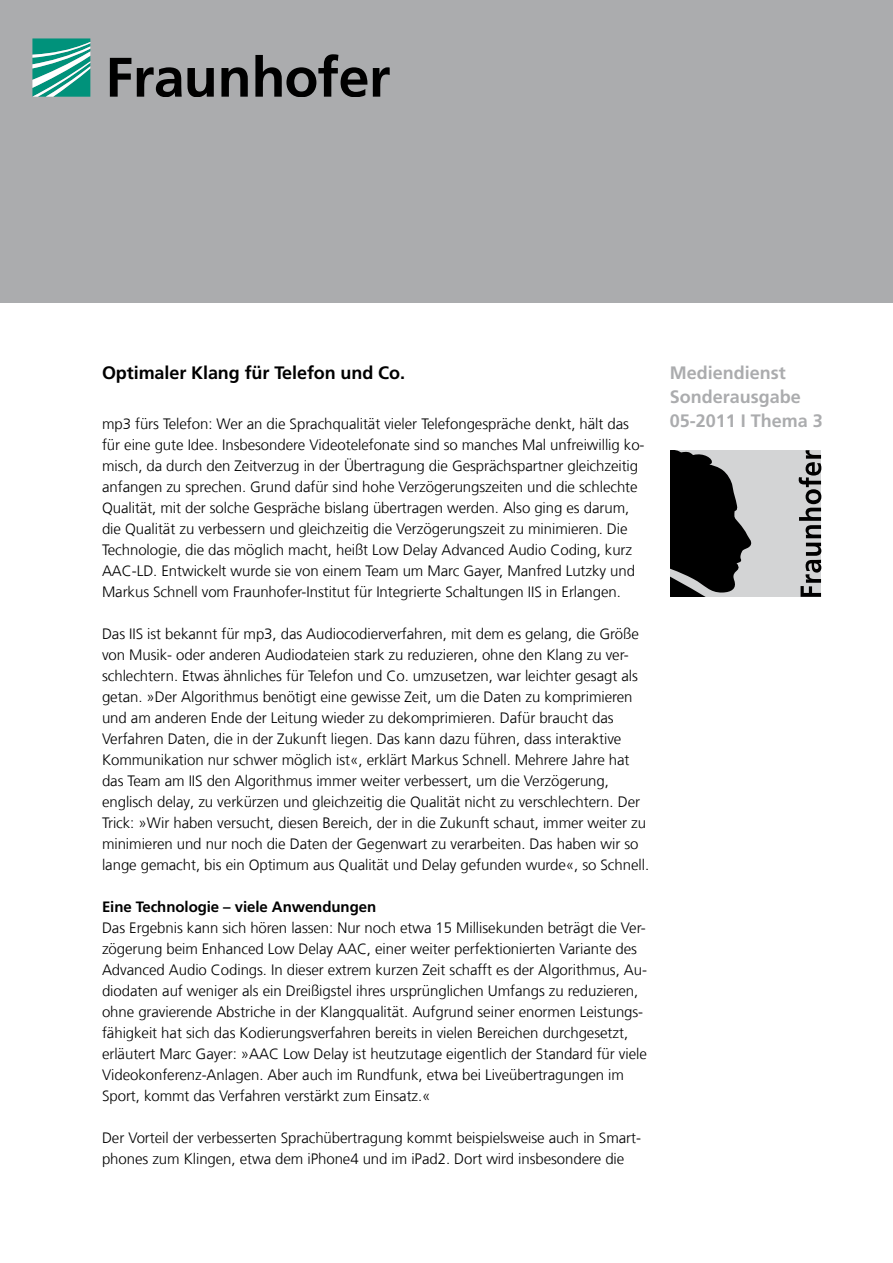
<style>
.page{position:relative;width:893px;height:1263px;background:#fff}
.page>*{position:absolute;margin:0;border:0;box-sizing:border-box;transform-origin:0 0}
.t1{font:700 18px/24px "Frutiger LT Com";color:#abacae}
.t2{font:700 18px "Frutiger LT Com";letter-spacing:-.005em;color:#000}
.t3{font:300 15px/21px "Frutiger LT Com";letter-spacing:-.005em;color:#000}
.t4{font:700 15px "Frutiger LT Com";letter-spacing:-.005em;color:#000}
</style>
<div class="page">
<div style="left:0;top:0;width:893px;height:302px;background:#abacae"></div>
<svg style="left:32px;top:38px;width:58px;height:58px;background:#4cb0a0"></svg>
<svg style="left:110px;top:54px;width:280px;height:42px"></svg>
<div style="left:670px;top:450px;width:127px;height:147px;background:#d3d4d5"></div>
<svg style="left:670px;top:450px;width:82px;height:147px"></svg>
<div style="left:793px;top:450px;width:28px;height:147px;background:#d3d4d5"></div>
<svg style="left:799px;top:450px;width:22px;height:147px"></svg>
<p class="t2" style="left:102px;top:362px;width:305px">Optimaler Klang für Telefon und Co.</p>
<p class="t3" style="left:102px;top:413px;width:544px">mp3 fürs Telefon: Wer an die Sprachqualität vieler Telefongespräche denkt, hält das für eine gute Idee. Insbesondere Videotelefonate sind so manches Mal unfreiwillig ko&shy;misch, da durch den Zeitverzug in der Übertragung die Gesprächspartner gleichzeitig anfangen zu sprechen. Grund dafür sind hohe Verzögerungszeiten und die schlechte Qualität, mit der solche Gespräche bislang übertragen werden. Also ging es darum, die Qualität zu verbessern und gleichzeitig die Verzögerungszeit zu minimieren. Die Technologie, die das möglich macht, heißt Low Delay Advanced Audio Coding, kurz AAC-LD. Entwickelt wurde sie von einem Team um Marc Gayer, Manfred Lutzky und Markus Schnell vom Fraunhofer-Institut für Integrierte Schaltungen IIS in Erlangen.</p>
<p class="t3" style="left:102px;top:623px;width:549px">Das IIS ist bekannt für mp3, das Audiocodierverfahren, mit dem es gelang, die Größe von Musik- oder anderen Audiodateien stark zu reduzieren, ohne den Klang zu ver&shy;schlechtern. Etwas ähnliches für Telefon und Co. umzusetzen, war leichter gesagt als getan. »Der Algorithmus benötigt eine gewisse Zeit, um die Daten zu komprimieren und am anderen Ende der Leitung wieder zu dekomprimieren. Dafür braucht das Verfahren Daten, die in der Zukunft liegen. Das kann dazu führen, dass interaktive Kommunikation nur schwer möglich ist«, erklärt Markus Schnell. Mehrere Jahre hat das Team am IIS den Algorithmus immer weiter verbessert, um die Verzögerung, englisch delay, zu verkürzen und gleichzeitig die Qualität nicht zu verschlechtern. Der Trick: »Wir haben versucht, diesen Bereich, der in die Zukunft schaut, immer weiter zu minimieren und nur noch die Daten der Gegenwart zu verarbeiten. Das haben wir so lange gemacht, bis ein Optimum aus Qualität und Delay gefunden wurde«, so Schnell.</p>
<p class="t4" style="left:102px;top:898px;width:276px">Eine Technologie – viele Anwendungen</p>
<p class="t3" style="left:102px;top:917px;width:546px">Das Ergebnis kann sich hören lassen: Nur noch etwa 15 Millisekunden beträgt die Ver&shy;zögerung beim Enhanced Low Delay AAC, einer weiter perfektionierten Variante des Advanced Audio Codings. In dieser extrem kurzen Zeit schafft es der Algorithmus, Au&shy;diodaten auf weniger als ein Dreißigstel ihres ursprünglichen Umfangs zu reduzieren, ohne gravierende Abstriche in der Klangqualität. Aufgrund seiner enormen Leistungs&shy;fähigkeit hat sich das Kodierungsverfahren bereits in vielen Bereichen durchgesetzt, erläutert Marc Gayer: »AAC Low Delay ist heutzutage eigentlich der Standard für viele Videokonferenz-Anlagen. Aber auch im Rundfunk, etwa bei Liveübertragungen im Sport, kommt das Verfahren verstärkt zum Einsatz.«</p>
<p class="t3" style="left:102px;top:1127px;width:540px">Der Vorteil der verbesserten Sprachübertragung kommt beispielsweise auch in Smart&shy;phones zum Klingen, etwa dem iPhone4 und im iPad2. Dort wird insbesondere die</p>
<p class="t1" style="left:670px;top:361px;width:155px">Mediendienst<br>Sonderausgabe<br>05-2011 I Thema 3</p>
</div>
